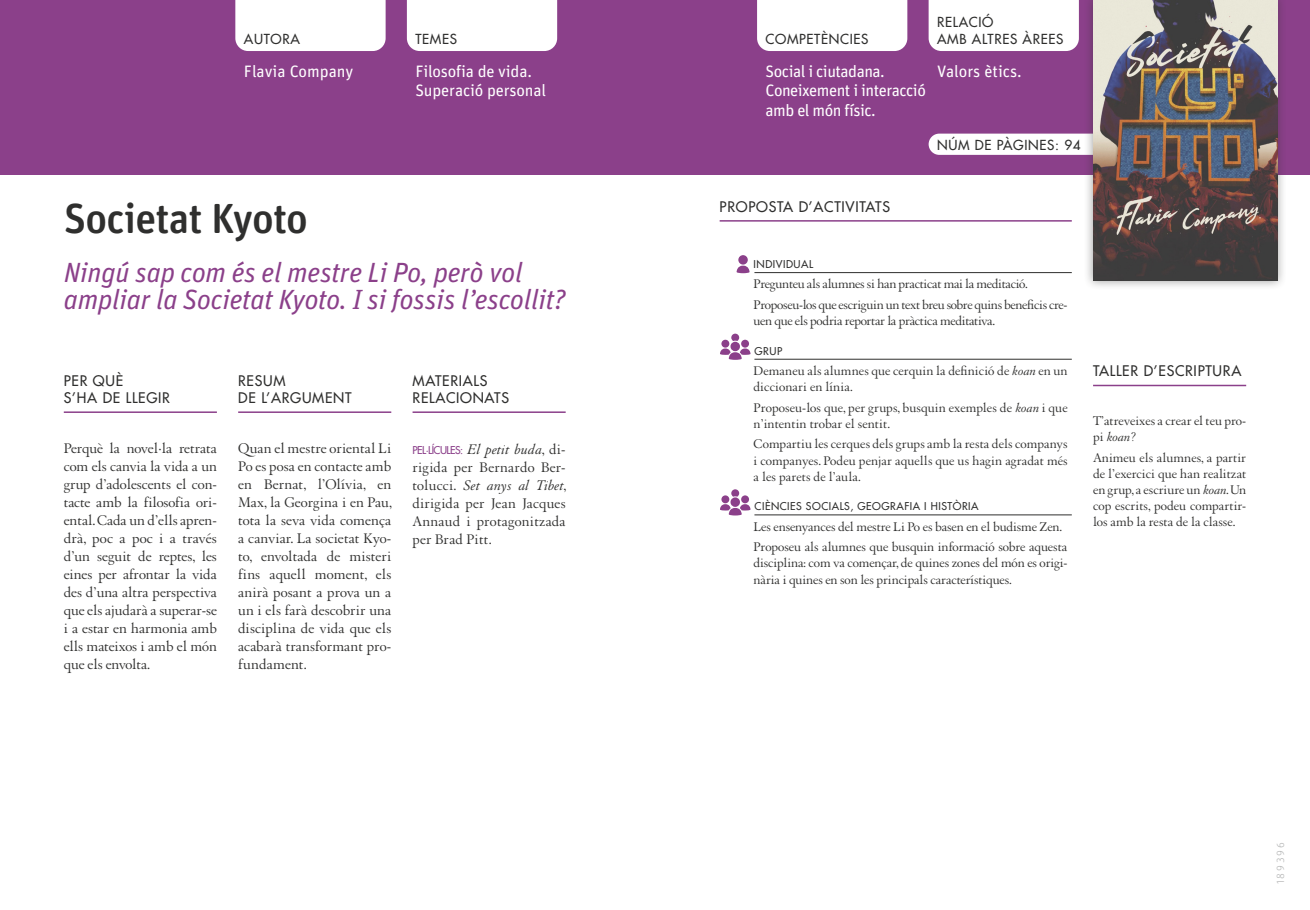
<style>
.page{position:relative;width:1310px;height:910px;background:#fff}
.page>*{position:absolute;margin:0;border:0;box-sizing:border-box;transform-origin:0 0}
.t1{font:500 42px "Unit Rounded Pro";letter-spacing:-.02em;color:#2f2f2e}
.t2{font:italic 27.75px/27.5px "Unit Pro";letter-spacing:-.01em;color:#8b408a}
.t3{font:16.5px/19.5px "Unit Pro";letter-spacing:-.01em;color:#fff}
.t4{font:16.5px/19.5px "Unit Pro";letter-spacing:-.03em;color:#fff}
.t5{font:15px/18px "Augereau";letter-spacing:.01em;color:#2f2f2e;text-align:justify}
.t6{font:500 14.25px/17.1px "Futura Std";letter-spacing:.05em;color:#2f2f2e}
.t7{font:13.5px/16.2px "Augereau";letter-spacing:-.005em;color:#2f2f2e}
.t8{font:500 13.5px/16.2px "Futura Std";letter-spacing:.05em;color:#2f2f2e}
.t9{font:500 10.5px "Futura Std";letter-spacing:.05em;color:#2f2f2e}
.t10{font:500 10.5px "Futura Std";letter-spacing:-.05em;color:#8b408a}
.t11{font:300 10.5px "Unit Rounded OT";letter-spacing:.19em;color:#b1b2b2}
.s1{font-family:"Augereau";font-weight:400;font-style:italic;font-size:15px;color:#2f2f2e}
.s2{font-family:"Augereau";font-weight:400;font-size:15px;color:#2f2f2e}
.s3{font-style:italic}
</style>
<div class="page">
<div style="left:0;top:0;width:1310px;height:174px;background:#8b408a"></div>
<div style="left:235px;top:0;width:151px;height:51px;background:#fff"></div>
<div style="left:407px;top:0;width:150px;height:51px;background:#fff"></div>
<div style="left:757px;top:0;width:150px;height:51px;background:#fff"></div>
<hr style="left:64px;top:411px;width:153px;height:2px;background:#8b408a">
<hr style="left:412px;top:411px;width:154px;height:2px;background:#8b408a">
<hr style="left:238px;top:411px;width:153px;height:2px;background:#8b408a">
<hr style="left:1093px;top:385px;width:153px;height:1px;background:#8b408a">
<hr style="left:719px;top:220px;width:352px;height:2px;background:#8b408a">
<hr style="left:754px;top:272px;width:317px;height:1px;background:#2f2f2e">
<hr style="left:754px;top:359px;width:317px;height:1px;background:#2f2f2e">
<hr style="left:754px;top:514px;width:317px;height:1px;background:#2f2f2e">
<svg style="left:736px;top:255px;width:13px;height:18px"></svg>
<svg style="left:720px;top:334px;width:30px;height:26px"></svg>
<svg style="left:720px;top:489px;width:30px;height:26px"></svg>
<div style="left:928px;top:134px;width:155px;height:21px;background:#fff"></div>
<div style="left:1083px;top:0;width:203px;height:290px;background:#2f2f2e;opacity:.45"></div>
<img style="left:1093px;top:0;width:184px;height:281px">
<div style="left:928px;top:0;width:151px;height:51px;background:#fff"></div>
<p class="t8" style="left:244px;top:31px;width:58px">AUTORA</p>
<p class="t8" style="left:415px;top:31px;width:43px">TEMES</p>
<p class="t8" style="left:765px;top:31px;width:104px">COMPETÈNCIES</p>
<p class="t3" style="left:244px;top:61px;width:111px">Flavia Company</p>
<p class="t3" style="left:415px;top:61px;width:132px">Filosofia de vida.<br>Superació personal</p>
<p class="t4" style="left:765px;top:61px;width:162px">Social i ciutadana.<br>Coneixement i interacció amb el món físic.</p>
<p class="t8" style="left:937px;top:14px;width:128px">RELACIÓ<br>AMB ALTRES ÀREES</p>
<p class="t3" style="left:937px;top:61px;width:86px">Valors ètics.</p>
<p class="t8" style="left:937px;top:137px;width:145px">NÚM DE PÀGINES: 94</p>
<h1 class="t1" style="left:64px;top:189px;width:246px">Societat Kyoto</h1>
<h2 class="t2" style="left:64px;top:257px;width:503px">Ningú sap com és el mestre Li Po, però vol ampliar la Societat Kyoto. I si fossis l’escollit?</h2>
<p class="t6" style="left:64px;top:372px;width:108px">PER QUÈ<br>S’HA DE LLEGIR</p>
<p class="t6" style="left:412px;top:372px;width:98px">MATERIALS<br>RELACIONATS</p>
<p class="t6" style="left:238px;top:372px;width:115px">RESUM<br>DE L’ARGUMENT</p>
<p class="t5" style="left:64px;top:439px;width:155px">Perquè la novel·la retrata com els canvia la vida a un grup d’adolescents el con&shy;tacte amb la filosofia ori&shy;ental. Cada un d’ells apren&shy;drà, poc a poc i a través d’un seguit de reptes, les eines per afrontar la vida des d’una altra perspectiva que els ajudarà a superar-se i a estar en harmonia amb ells mateixos i amb el món que els envolta.</p>
<p class="t10" style="left:412px;top:443px;width:155px">PEL·LÍCULES: <span class="s1">El petit buda</span><span class="s2">, di-</span></p>
<p class="t5" style="left:238px;top:439px;width:155px">Quan el mestre oriental Li Po es posa en contacte amb en Bernat, l’Olívia, en Max, la Georgina i en Pau, tota la seva vida comença a canviar. La societat Kyo&shy;to, envoltada de misteri fins aquell moment, els anirà posant a prova un a un i els farà descobrir una disciplina de vida que els acabarà transformant pro&shy;fundament.</p>
<p class="t5" style="left:412px;top:458px;width:155px">rigida per Bernardo Ber&shy;tolucci. <span class="s3">Set anys al Tibet</span>, dirigida per Jean Jacques Annaud i protagonitzada per Brad Pitt.</p>
<p class="t6" style="left:719px;top:198px;width:172px">PROPOSTA D’ACTIVITATS</p>
<p class="t9" style="left:753px;top:258px;width:61px">INDIVIDUAL</p>
<p class="t7" style="left:753px;top:274px;width:315px;line-height:20.4px">Pregunteu als alumnes si han practicat mai la meditació.<br>Proposeu-los que escriguin un text breu sobre quins beneficis cre-</p>
<p class="t7" style="left:753px;top:313px;width:243px">uen que els podria reportar la pràctica meditativa.</p>
<p class="t9" style="left:754px;top:344px;width:29px">GRUP</p>
<p class="t7" style="left:753px;top:363px;width:315px">Demaneu als alumnes que cerquin la definició de <span class="s3">koan</span> en un diccionari en línia.</p>
<p class="t7" style="left:753px;top:399px;width:315px">Proposeu-los que, per grups, busquin exemples de <span class="s3">koan</span> i que n’intentin trobar el sentit.</p>
<p class="t7" style="left:753px;top:436px;width:315px;text-align:justify">Compartiu les cerques dels grups amb la resta dels companys i companyes. Podeu penjar aquells que us hagin agradat més a les parets de l’aula.</p>
<p class="t9" style="left:754px;top:500px;width:225px">CIÈNCIES SOCIALS, GEOGRAFIA I HISTÒRIA</p>
<p class="t7" style="left:753px;top:516px;width:315px;line-height:20.4px">Les ensenyances del mestre Li Po es basen en el budisme Zen.<br>Proposeu als alumnes que busquin informació sobre aquesta</p>
<p class="t7" style="left:753px;top:555px;width:315px">disciplina: com va començar, de quines zones del món es origi&shy;nària i quines en son les principals característiques.</p>
<p class="t6" style="left:1093px;top:362px;width:150px">TALLER D’ESCRIPTURA</p>
<p class="t7" style="left:1093px;top:413px;width:155px">T’atreveixes a crear el teu pro&shy;pi <span class="s3">koan</span>?</p>
<p class="t7" style="left:1093px;top:449px;width:155px;text-align:justify">Animeu els alumnes, a partir de l’exercici que han realitzat en grup, a escriure un <span class="s3">koan</span>. Un cop escrits, podeu compartir&shy;los amb la resta de la classe.</p>
<p class="t11" style="left:1274px;top:884px;width:44px;rotate:-90deg">189396</p>
</div>
